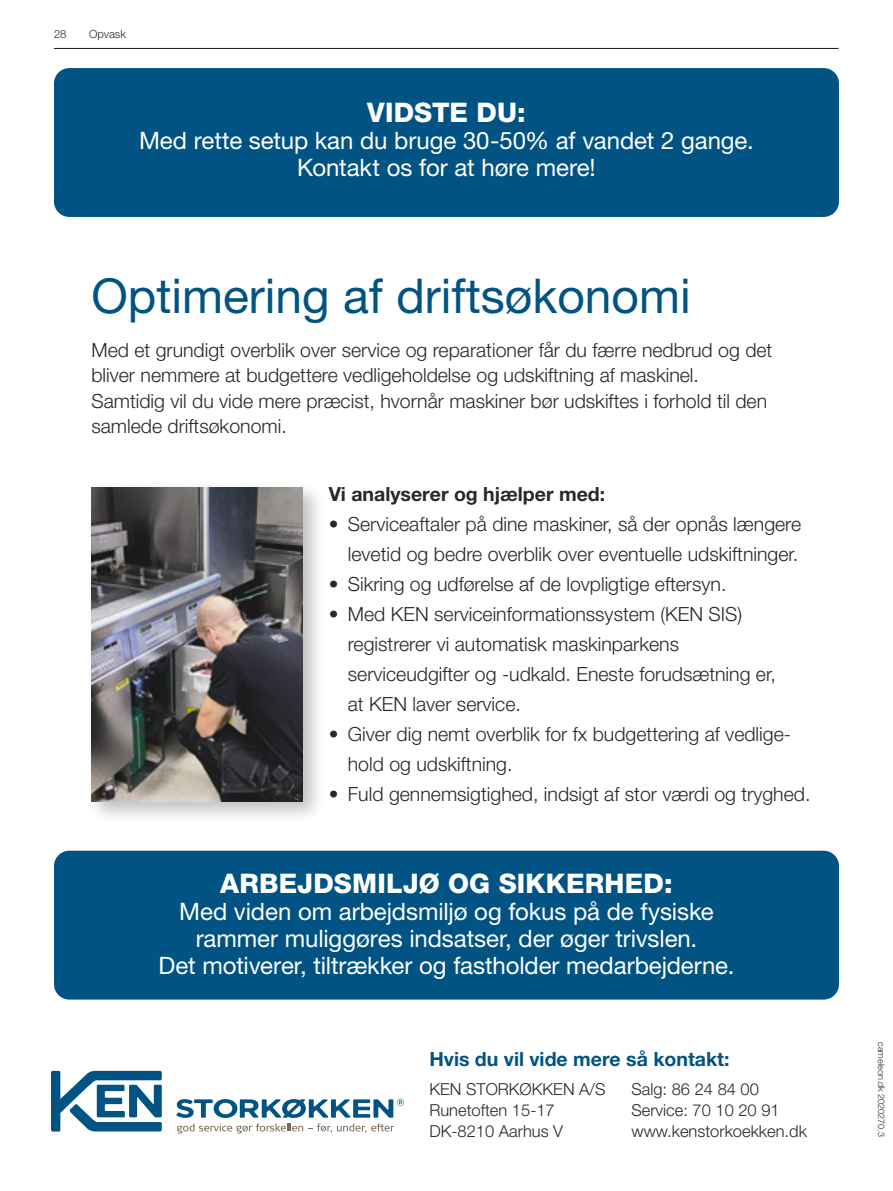
<style>
.page{position:relative;width:893px;height:1191px;background:#fff}
.page>*{position:absolute;margin:0;border:0;box-sizing:border-box;transform-origin:0 0}
.t1{font:48px "Helvetica Neue LT Pro";color:#005382}
.t2{font:800 27px "Helvetica Neue LT Pro";letter-spacing:.005em;color:#fff}
.t3{font:24px/27px "Helvetica Neue LT Pro";letter-spacing:-.005em;color:#fff;text-align:center}
.t4{font:300 19.5px/30px "Helvetica Neue LT Pro";color:#282827}
.t5{font:700 19.5px "Helvetica Neue LT Pro";color:#005382}
.t6{font:700 19.5px "Helvetica Neue LT Pro";color:#282827}
.t7{font:300 16.5px/21px "Helvetica Neue LT Pro";color:#282827}
.t8{font:300 11.25px "Helvetica Neue LT Pro";color:#282827}
.t9{font:300 9px "Helvetica Neue LT Pro";color:#282827}
</style>
<div class="page">
<hr style="left:54px;top:48px;width:784px;height:1px;background:#1d160f">
<div style="left:54px;top:68px;width:785px;height:149px;background:#005382;border-radius:15px"></div>
<div style="left:54px;top:850px;width:785px;height:149px;background:#005382;border-radius:15px"></div>
<svg style="left:51px;top:1070px;width:111px;height:61px"></svg>
<svg style="left:176px;top:1098px;width:228px;height:35px"></svg>
<div style="left:85px;top:481px;width:240px;height:343px;background:#000;opacity:.24"></div>
<img style="left:91px;top:487px;width:212px;height:314px">
<p class="t8" style="left:54px;top:27px;width:14px">28</p>
<p class="t8" style="left:89px;top:27px;width:38px">Opvask</p>
<h2 class="t2" style="left:367px;top:96px;width:160px">VIDSTE DU:</h2>
<p class="t3" style="left:139px;top:127px;width:616px">Med rette setup kan du bruge 30-50% af vandet 2 gange.<br>Kontakt os for at høre mere!</p>
<h1 class="t1" style="left:91px;top:267px;width:601px">Optimering af driftsøkonomi</h1>
<p class="t4" style="left:91px;top:336px;width:682px;line-height:25.5px">Med et grundigt overblik over service og reparationer får du færre nedbrud og det bliver nemmere at budgettere vedligeholdelse og udskiftning af maskinel.<br>Samtidig vil du vide mere præcist, hvornår maskiner bør udskiftes i forhold til den samlede driftsøkonomi.</p>
<p class="t6" style="left:329px;top:482px;width:278px">Vi analyserer og hjælper med:</p>
<p class="t4" style="left:329px;top:508px;width:474px;text-align:right">• Serviceaftaler på dine maskiner, så der opnås længere levetid og bedre overblik over eventuelle udskiftninger.</p>
<p class="t4" style="left:329px;top:568px;width:399px">• Sikring og udførelse af de lovpligtige eftersyn.</p>
<p class="t4" style="left:348px;top:598px;width:430px;text-indent:-19px">• Med KEN serviceinformationssystem (KEN SIS) registrerer vi automatisk maskinparkens serviceudgifter og -udkald. Eneste forudsætning er, at KEN laver service.</p>
<p class="t4" style="left:348px;top:718px;width:445px;text-indent:-19px">• Giver dig nemt overblik for fx budgettering af vedlige&shy;hold og udskiftning.</p>
<p class="t4" style="left:329px;top:778px;width:483px">• Fuld gennemsigtighed, indsigt af stor værdi og tryghed.</p>
<h2 class="t2" style="left:220px;top:867px;width:454px">ARBEJDSMILJØ OG SIKKERHED:</h2>
<p class="t3" style="left:159px;top:898px;width:577px">Med viden om arbejdsmiljø og fokus på de fysiske rammer muliggøres indsatser, der øger trivslen.<br>Det motiverer, tiltrækker og fastholder medarbejderne.</p>
<p class="t5" style="left:429px;top:1047px;width:302px">Hvis du vil vide mere så kontakt:</p>
<p class="t7" style="left:429px;top:1078px;width:178px">KEN STORKØKKEN A/S<br>Runetoften 15-17<br>DK-8210 Aarhus V</p>
<p class="t7" style="left:631px;top:1078px;width:177px">Salg: 86 24 84 00<br>Service: 70 10 20 91 www.kenstorkoekken.dk</p>
<p class="t9" style="left:887px;top:1042px;width:96px;rotate:90deg">cameleon.dk 2020270.3</p>
</div>
